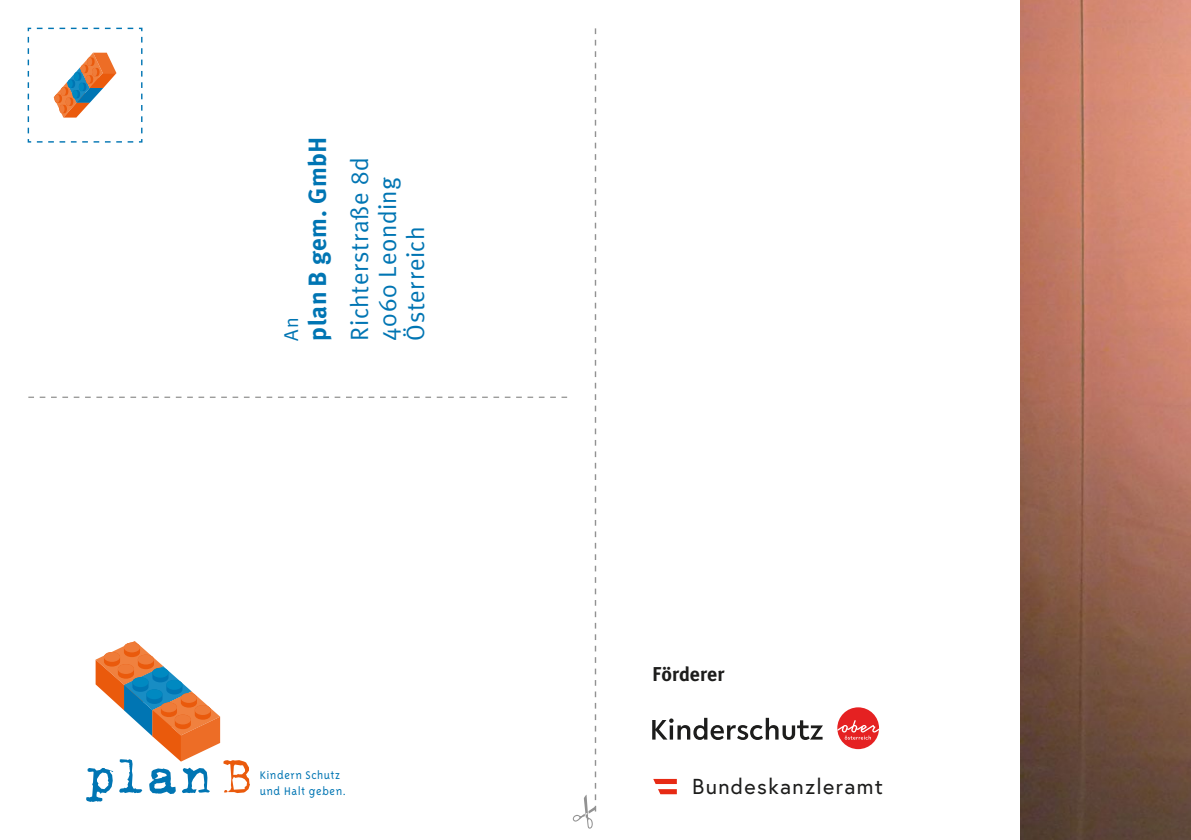
<style>
.page{position:relative;width:1191px;height:840px;background:#fff}
.page>*{position:absolute;margin:0;border:0;box-sizing:border-box;transform-origin:0 0}
.t1{font:57.6px "Trixie Text";color:#0075b3}
.t2{font:25px/28px "Meta Plus";letter-spacing:.02em;color:#0075b3}
.t3{font:700 25px "Meta Plus";letter-spacing:.01em;color:#0075b3}
.t4{font:21.6px "Europa";letter-spacing:.06em;color:#1c1c1b}
.t5{font:700 20px "Meta Plus";color:#1d1d1c}
.t6{font:20px "Meta Plus";color:#0075b3}
.t7{font:300 12.8px/15.4px "Triplex";letter-spacing:.04em;color:#0075b3}
.s1{color:#ea5a0c}
</style>
<div class="page">
<img style="left:1020px;top:0;width:171px;height:839px">
<svg style="left:653px;top:778px;width:24px;height:15px"></svg>
<svg style="left:95px;top:641px;width:126px;height:120px"></svg>
<div style="left:181px;top:692px;width:16px;height:10px;background:#ef7b38;border-radius:50%"></div>
<div style="left:837px;top:707px;width:42px;height:41px;background:#e52122;border-radius:50%"></div>
<svg style="left:837px;top:719px;width:42px;height:20px"></svg>
<svg style="left:652px;top:717px;width:171px;height:22px"></svg>
<svg style="left:573px;top:28px;width:23px;height:800px"></svg>
<svg style="left:28px;top:396px;width:539px;height:2px"></svg>
<svg style="left:27px;top:27px;width:116px;height:116px"></svg>
<div style="left:81px;top:65px;width:5px;height:8px;background:#ef7b38;border-radius:50%"></div>
<p class="t6" style="left:280px;top:340px;width:24px;rotate:-90deg">An</p>
<p class="t3" style="left:303px;top:340px;width:205px;rotate:-90deg">plan B gem. GmbH</p>
<p class="t2" style="left:345px;top:340px;width:185px;rotate:-90deg">Richterstraße 8d<br>4060 Leonding<br>Österreich</p>
<h1 class="t1" style="left:85px;top:741px;width:169px">plan <span class="s1">B</span></h1>
<p class="t7" style="left:260px;top:767px;width:88px">Kindern Schutz und Halt geben.</p>
<p class="t5" style="left:652px;top:662px;width:74px">Förderer</p>
<p class="t4" style="left:692px;top:772px;width:192px">Bundeskanzleramt</p>
</div>
